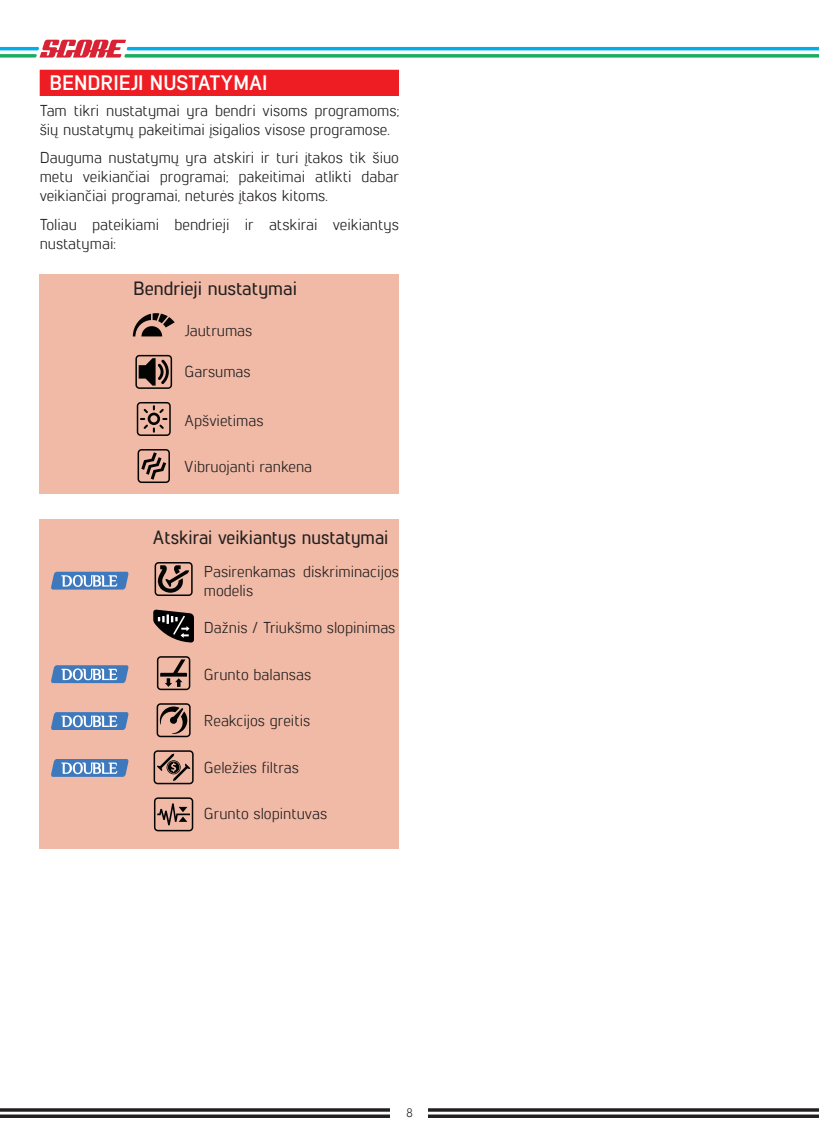
<style>
.page{position:relative;width:819px;height:1141px;background:#fff}
.page>*{position:absolute;margin:0;border:0;box-sizing:border-box;transform-origin:0 0}
.t1{font:700 21px "Lintel";color:#fff}
.t2{font:500 19.25px "Lintel";color:#231f20}
.t3{font:15.75px/18.9px "Lintel";color:#231f20}
.t4{font:12.25px "Lintel";color:#231f20}
</style>
<div class="page">
<svg style="left:0;top:40px;width:819px;height:18px"></svg>
<svg style="left:0;top:1108px;width:819px;height:10px"></svg>
<div style="left:390px;top:1107px;width:38px;height:13px;background:#fff"></div>
<div style="left:40px;top:275px;width:359px;height:219px;background:#f0baa6"></div>
<div style="left:40px;top:519px;width:359px;height:329px;background:#f0baa6"></div>
<div style="left:40px;top:70px;width:359px;height:26px;background:#ee1d23"></div>
<svg style="left:133px;top:313px;width:42px;height:23px"></svg>
<svg style="left:135px;top:355px;width:37px;height:34px"></svg>
<svg style="left:137px;top:402px;width:34px;height:34px"></svg>
<svg style="left:137px;top:449px;width:33px;height:34px"></svg>
<svg style="left:154px;top:750px;width:40px;height:34px"></svg>
<svg style="left:157px;top:656px;width:33px;height:34px"></svg>
<svg style="left:154px;top:797px;width:39px;height:34px"></svg>
<svg style="left:153px;top:609px;width:41px;height:34px"></svg>
<svg style="left:157px;top:703px;width:34px;height:34px"></svg>
<svg style="left:154px;top:562px;width:39px;height:34px"></svg>
<svg style="left:51px;top:572px;width:78px;height:18px"></svg>
<svg style="left:51px;top:665px;width:78px;height:18px"></svg>
<svg style="left:51px;top:712px;width:78px;height:18px"></svg>
<svg style="left:51px;top:759px;width:78px;height:18px"></svg>
<h1 class="t1" style="left:50px;top:68px;width:219px">BENDRIEJI NUSTATYMAI</h1>
<p class="t3" style="left:40px;top:100px;width:361px">Tam tikri nustatymai yra bendri visoms programoms; šių nustatymų pakeitimai įsigalios visose programose.</p>
<p class="t3" style="left:40px;top:148px;width:361px;text-align:justify">Dauguma nustatymų yra atskiri ir turi įtakos tik šiuo metu veikiančiai programai; pakeitimai atlikti dabar veikiančiai programai, neturės įtakos kitoms.</p>
<p class="t3" style="left:40px;top:214px;width:361px">Toliau pateikiami bendrieji ir atskirai veikiantys nustatymai:</p>
<p class="t2" style="left:133px;top:275px;width:165px">Bendrieji nustatymai</p>
<p class="t3" style="left:185px;top:321px;width:69px">Jautrumas</p>
<p class="t3" style="left:185px;top:362px;width:68px">Garsumas</p>
<p class="t3" style="left:185px;top:410px;width:81px">Apšvietimas</p>
<p class="t3" style="left:185px;top:457px;width:129px">Vibruojanti rankena</p>
<p class="t2" style="left:153px;top:524px;width:237px">Atskirai veikiantys nustatymai</p>
<p class="t3" style="left:204px;top:561px;width:196px">Pasirenkamas diskriminacijos modelis</p>
<p class="t3" style="left:204px;top:618px;width:193px">Dažnis / Triukšmo slopinimas</p>
<p class="t3" style="left:204px;top:665px;width:109px">Grunto balansas</p>
<p class="t3" style="left:204px;top:711px;width:108px">Reakcijos greitis</p>
<p class="t3" style="left:204px;top:757px;width:97px">Geležies filtras</p>
<p class="t3" style="left:204px;top:804px;width:125px">Grunto slopintuvas</p>
<p class="t4" style="left:406px;top:1104px;width:8px">8</p>
</div>
